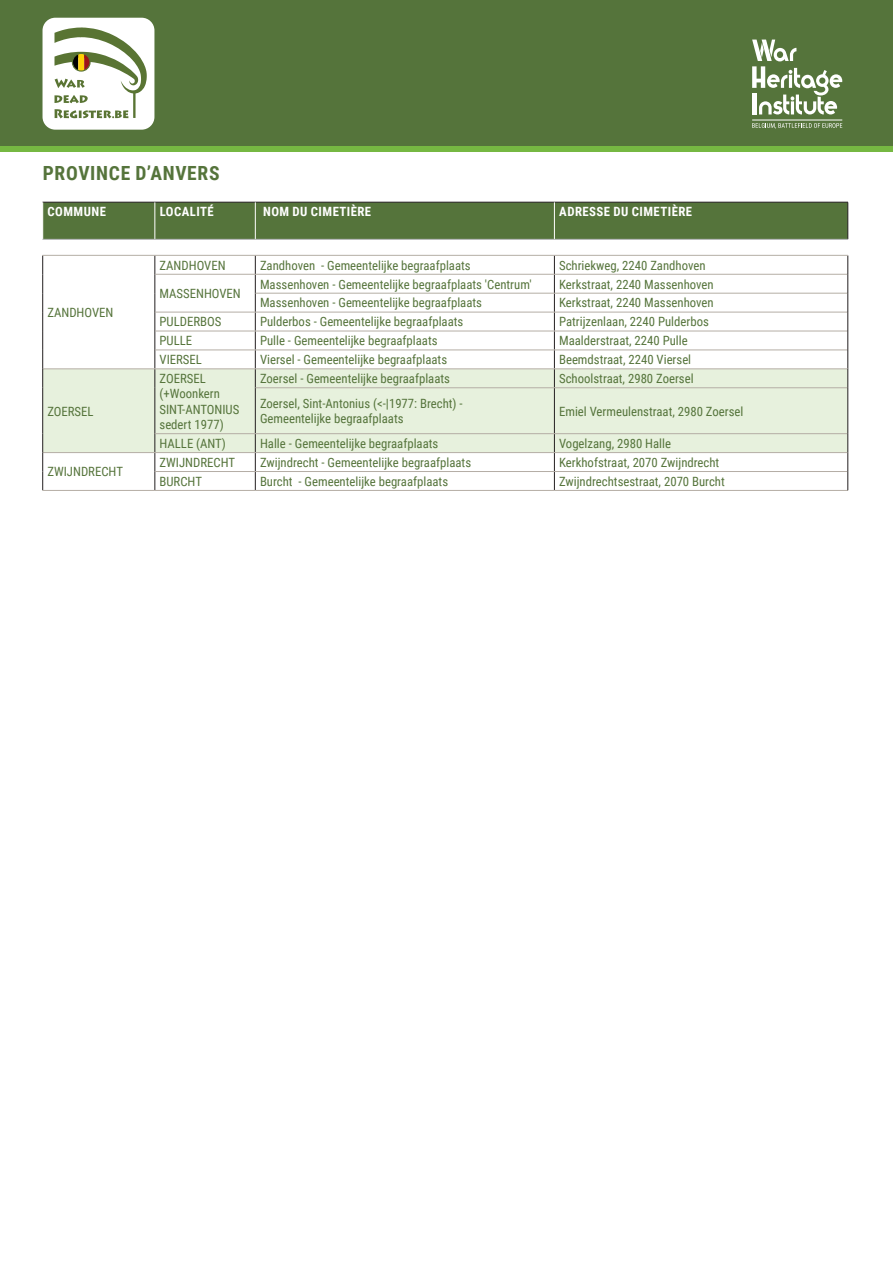
<style>
.page{position:relative;width:893px;height:1263px;background:#fff}
.page>*{position:absolute;margin:0;border:0;box-sizing:border-box;transform-origin:0 0}
.t1{font:700 19.5px "Roboto Condensed";letter-spacing:.035em;color:#55743b}
.t2{font:12.75px/15.3px "Roboto Condensed";color:#55743b}
.t3{font:700 12.75px "Roboto Condensed";letter-spacing:.035em;color:#fff}
</style>
<div class="page">
<div style="left:43px;top:370px;width:804px;height:82px;background:#e7f1dd"></div>
<svg style="left:155px;top:256px;width:1px;height:132px"></svg>
<svg style="left:255px;top:256px;width:1px;height:131px"></svg>
<svg style="left:554px;top:256px;width:1px;height:131px"></svg>
<hr style="left:155px;top:388px;width:1px;height:46px;background:#231f20">
<hr style="left:255px;top:388px;width:1px;height:45px;background:#231f20">
<hr style="left:554px;top:388px;width:1px;height:45px;background:#231f20">
<svg style="left:155px;top:434px;width:1px;height:56px"></svg>
<svg style="left:255px;top:434px;width:1px;height:56px"></svg>
<svg style="left:554px;top:434px;width:1px;height:56px"></svg>
<hr style="left:155px;top:274px;width:100px;height:1px;background:#b5aea5">
<hr style="left:255px;top:274px;width:299px;height:1px;background:#b5aea5">
<hr style="left:554px;top:274px;width:294px;height:1px;background:#b5aea5">
<hr style="left:255px;top:293px;width:299px;height:1px;background:#b5aea5">
<hr style="left:554px;top:293px;width:294px;height:1px;background:#b5aea5">
<hr style="left:155px;top:312px;width:100px;height:1px;background:#b5aea5">
<hr style="left:255px;top:312px;width:299px;height:1px;background:#b5aea5">
<hr style="left:554px;top:312px;width:294px;height:1px;background:#b5aea5">
<hr style="left:155px;top:331px;width:100px;height:1px;background:#b5aea5">
<hr style="left:255px;top:331px;width:299px;height:1px;background:#b5aea5">
<hr style="left:554px;top:331px;width:294px;height:1px;background:#b5aea5">
<hr style="left:155px;top:350px;width:100px;height:1px;background:#b5aea5">
<hr style="left:255px;top:350px;width:299px;height:1px;background:#b5aea5">
<hr style="left:554px;top:350px;width:294px;height:1px;background:#b5aea5">
<hr style="left:255px;top:387px;width:299px;height:1px;background:#b5aea5">
<hr style="left:554px;top:387px;width:294px;height:1px;background:#b5aea5">
<hr style="left:155px;top:433px;width:100px;height:1px;background:#b5aea5">
<hr style="left:255px;top:433px;width:299px;height:1px;background:#b5aea5">
<hr style="left:554px;top:433px;width:294px;height:1px;background:#b5aea5">
<hr style="left:155px;top:471px;width:100px;height:1px;background:#b5aea5">
<hr style="left:255px;top:471px;width:299px;height:1px;background:#b5aea5">
<hr style="left:554px;top:471px;width:294px;height:1px;background:#b5aea5">
<hr style="left:43px;top:490px;width:112px;height:1px;background:#b5aea5">
<hr style="left:155px;top:490px;width:100px;height:1px;background:#b5aea5">
<hr style="left:255px;top:490px;width:299px;height:1px;background:#b5aea5">
<hr style="left:554px;top:490px;width:294px;height:1px;background:#b5aea5">
<hr style="left:43px;top:255px;width:112px;height:1px;background:#b5aea5">
<hr style="left:155px;top:255px;width:100px;height:1px;background:#b5aea5">
<hr style="left:255px;top:255px;width:299px;height:1px;background:#b5aea5">
<hr style="left:554px;top:255px;width:294px;height:1px;background:#b5aea5">
<hr style="left:43px;top:369px;width:112px;height:1px;background:#b5aea5">
<hr style="left:155px;top:369px;width:100px;height:1px;background:#b5aea5">
<hr style="left:255px;top:369px;width:299px;height:1px;background:#b5aea5">
<hr style="left:554px;top:369px;width:294px;height:1px;background:#b5aea5">
<hr style="left:43px;top:452px;width:112px;height:1px;background:#b5aea5">
<hr style="left:155px;top:452px;width:100px;height:1px;background:#b5aea5">
<hr style="left:255px;top:452px;width:299px;height:1px;background:#b5aea5">
<hr style="left:554px;top:452px;width:294px;height:1px;background:#b5aea5">
<svg style="left:42px;top:255px;width:1px;height:133px"></svg>
<svg style="left:847px;top:256px;width:1px;height:132px"></svg>
<hr style="left:42px;top:388px;width:1px;height:46px;background:#231f20">
<hr style="left:847px;top:388px;width:1px;height:46px;background:#231f20">
<svg style="left:42px;top:434px;width:1px;height:56px"></svg>
<svg style="left:847px;top:434px;width:1px;height:56px"></svg>
<div style="left:43px;top:203px;width:804px;height:36px;background:#55743b"></div>
<hr style="left:43px;top:202px;width:112px;height:1px;background:#231f20">
<hr style="left:155px;top:202px;width:100px;height:1px;background:#231f20">
<hr style="left:255px;top:202px;width:299px;height:1px;background:#231f20">
<hr style="left:554px;top:202px;width:294px;height:1px;background:#231f20">
<hr style="left:847px;top:202px;width:1px;height:37px;background:#231f20">
<hr style="left:155px;top:202px;width:1px;height:37px;background:#fff">
<hr style="left:255px;top:202px;width:1px;height:37px;background:#fff">
<hr style="left:554px;top:202px;width:1px;height:37px;background:#fff">
<hr style="left:43px;top:239px;width:112px;height:1px;background:#b6b7bb">
<hr style="left:155px;top:239px;width:100px;height:1px;background:#b6b7bb">
<hr style="left:255px;top:239px;width:299px;height:1px;background:#b6b7bb">
<hr style="left:554px;top:239px;width:294px;height:1px;background:#b6b7bb">
<div style="left:0;top:0;width:893px;height:152px;background:linear-gradient(to right,#76b842,#76b842)"></div>
<div style="left:0;top:0;width:893px;height:145px;background:#55743b"></div>
<svg style="left:752px;top:123px;width:90px;height:6px"></svg>
<hr style="left:752px;top:120px;width:90px;height:1px;background:#fff">
<svg style="left:752px;top:40px;width:90px;height:75px"></svg>
<div style="left:43px;top:18px;width:111px;height:112px;background:#fff;border-radius:13px"></div>
<hr style="left:133px;top:91px;width:3px;height:27px;background:#597433">
<svg style="left:54px;top:28px;width:93px;height:75px"></svg>
<div style="left:72px;top:53px;width:19px;height:19px;border:1px solid #597433;border-radius:50%"></div>
<svg style="left:55px;top:109px;width:73px;height:9px"></svg>
<p class="t1" style="left:43px;top:160px;width:178px">PROVINCE D’ANVERS</p>
<p class="t3" style="left:48px;top:203px;width:60px">COMMUNE</p>
<p class="t3" style="left:160px;top:203px;width:55px">LOCALITÉ</p>
<p class="t3" style="left:263px;top:203px;width:110px">NOM DU CIMETIÈRE</p>
<p class="t3" style="left:559px;top:203px;width:134px">ADRESSE DU CIMETIÈRE</p>
<p class="t2" style="left:47px;top:304px;width:68px">ZANDHOVEN</p>
<p class="t2" style="left:47px;top:403px;width:48px">ZOERSEL</p>
<p class="t2" style="left:47px;top:464px;width:77px">ZWIJNDRECHT</p>
<p class="t2" style="left:160px;top:257px;width:68px">ZANDHOVEN</p>
<p class="t2" style="left:260px;top:257px;width:212px">Zandhoven - Gemeentelijke begraafplaats</p>
<p class="t2" style="left:559px;top:257px;width:148px">Schriekweg, 2240 Zandhoven</p>
<p class="t2" style="left:160px;top:285px;width:83px">MASSENHOVEN</p>
<p class="t2" style="left:260px;top:276px;width:273px">Massenhoven - Gemeentelijke begraafplaats 'Centrum'</p>
<p class="t2" style="left:559px;top:276px;width:156px">Kerkstraat, 2240 Massenhoven</p>
<p class="t2" style="left:260px;top:295px;width:224px">Massenhoven - Gemeentelijke begraafplaats</p>
<p class="t2" style="left:559px;top:295px;width:156px">Kerkstraat, 2240 Massenhoven</p>
<p class="t2" style="left:160px;top:314px;width:63px">PULDERBOS</p>
<p class="t2" style="left:260px;top:314px;width:205px">Pulderbos - Gemeentelijke begraafplaats</p>
<p class="t2" style="left:559px;top:314px;width:151px">Patrijzenlaan, 2240 Pulderbos</p>
<p class="t2" style="left:160px;top:333px;width:34px">PULLE</p>
<p class="t2" style="left:260px;top:333px;width:179px">Pulle - Gemeentelijke begraafplaats</p>
<p class="t2" style="left:559px;top:333px;width:130px">Maalderstraat, 2240 Pulle</p>
<p class="t2" style="left:160px;top:351px;width:44px">VIERSEL</p>
<p class="t2" style="left:260px;top:351px;width:189px">Viersel - Gemeentelijke begraafplaats</p>
<p class="t2" style="left:559px;top:351px;width:134px">Beemdstraat, 2240 Viersel</p>
<p class="t2" style="left:160px;top:370px;width:81px">ZOERSEL (+Woonkern<br>SINT-ANTONIUS sedert 1977)</p>
<p class="t2" style="left:260px;top:370px;width:192px">Zoersel - Gemeentelijke begraafplaats</p>
<p class="t2" style="left:559px;top:370px;width:136px">Schoolstraat, 2980 Zoersel</p>
<p class="t2" style="left:260px;top:395px;width:204px">Zoersel, Sint-Antonius (&lt;-|1977: Brecht) -<br>Gemeentelijke begraafplaats</p>
<p class="t2" style="left:559px;top:403px;width:186px">Emiel Vermeulenstraat, 2980 Zoersel</p>
<p class="t2" style="left:160px;top:435px;width:68px">HALLE (ANT)</p>
<p class="t2" style="left:260px;top:435px;width:180px">Halle - Gemeentelijke begraafplaats</p>
<p class="t2" style="left:559px;top:435px;width:113px">Vogelzang, 2980 Halle</p>
<p class="t2" style="left:160px;top:454px;width:77px">ZWIJNDRECHT</p>
<p class="t2" style="left:260px;top:454px;width:213px">Zwijndrecht - Gemeentelijke begraafplaats</p>
<p class="t2" style="left:559px;top:454px;width:162px">Kerkhofstraat, 2070 Zwijndrecht</p>
<p class="t2" style="left:160px;top:473px;width:44px">BURCHT</p>
<p class="t2" style="left:260px;top:473px;width:190px">Burcht - Gemeentelijke begraafplaats</p>
<p class="t2" style="left:559px;top:473px;width:167px">Zwijndrechtsestraat, 2070 Burcht</p>
</div>
